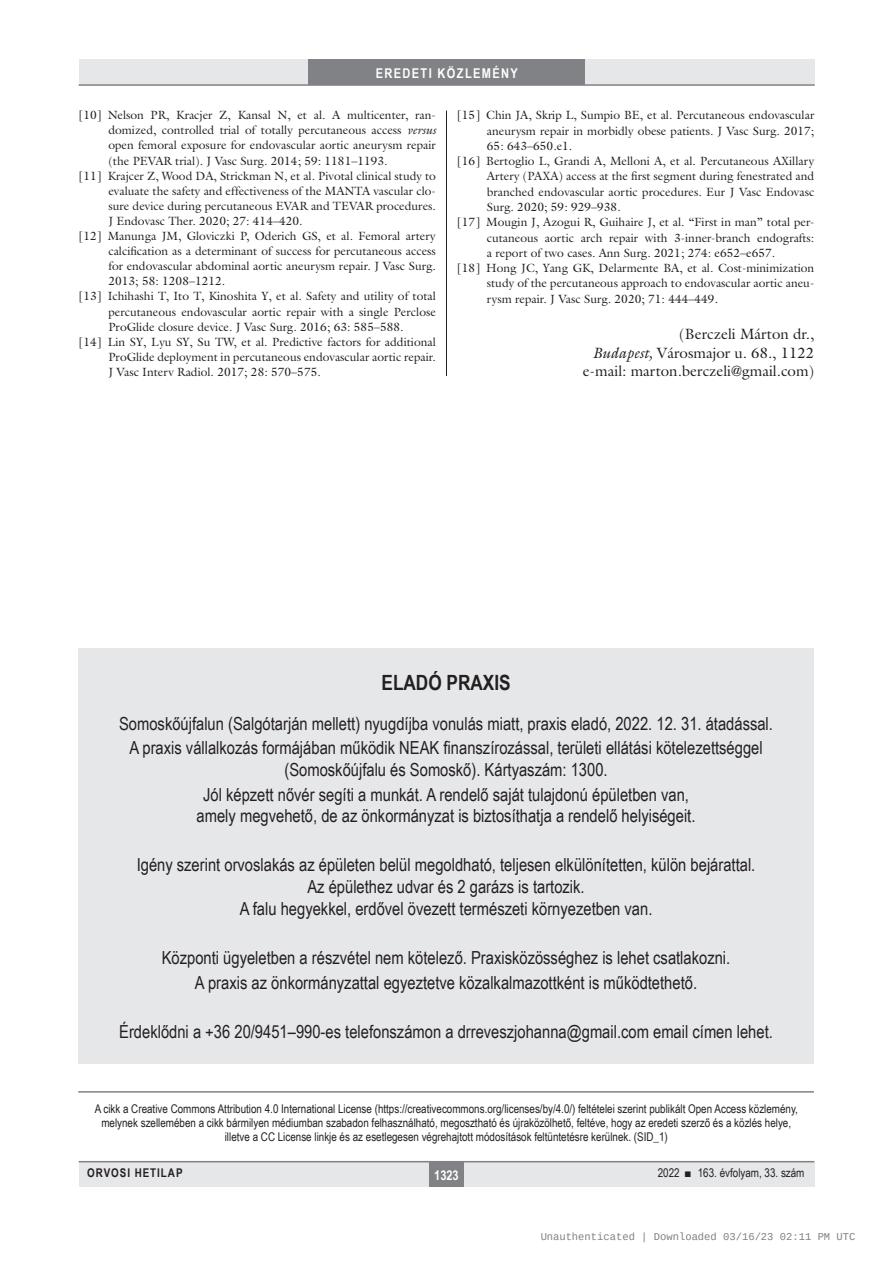
<style>
.page{position:relative;width:893px;height:1263px;background:#fff}
.page>*{position:absolute;margin:0;border:0;box-sizing:border-box;transform-origin:0 0}
.Rendezvenyek{font:700 21px "Arial Narrow";color:#231f20}
.roviditesek_cim{font:18px/21.6px "Arial Narrow";color:#231f20;text-align:center}
.irodalom_szerzo{font:15px "Galliard Reg";color:#231f20}
.t1{font:700 13.5px "Arial Narrow";letter-spacing:.1em;color:#fff}
.t2{font:12px/15.1px "Galliard Reg";color:#231f20;text-align:justify}
.roviditesek_cim-2{font:12px/14.4px "Arial Narrow";color:#231f20;text-align:center}
.t3{font:700 12px "Arial Narrow";letter-spacing:.08em;color:#231f20}
.t4{font:10.5px "Liberation Mono";color:rgb(0 0 0/.5)}
.s1{font-style:italic}
</style>
<div class="page">
<div style="left:79px;top:1161px;width:735px;height:25px;background:#e6e7e9"></div>
<div style="left:429px;top:1161px;width:34px;height:25px;background:#808285"></div>
<hr style="left:79px;top:1161px;width:735px;height:1px;background:#808285">
<div style="left:79px;top:60px;width:735px;height:25px;background:#e6e7e9"></div>
<div style="left:308px;top:60px;width:277px;height:25px;background:#808285"></div>
<hr style="left:79px;top:84px;width:736px;height:2px;background:#808285">
<hr style="left:446px;top:111px;width:1px;height:1026px;background:#231f20">
<hr style="left:78px;top:1091px;width:736px;height:1px;background:#808285">
<div style="left:78px;top:648px;width:736px;height:416px;background:#e6e7e9"></div>
<p class="t1" style="left:376px;top:63px;width:144px">EREDETI KÖZLEMÉNY</p>
<p class="t2" style="left:108px;top:107px;width:329px;text-indent:-30px">[10] Nelson PR, Kracjer Z, Kansal N, et al. A multicenter, ran&shy;domized, controlled trial of totally percutaneous access <span class="s1">versus </span>open femoral exposure for endovascular aortic aneurysm repair (the PEVAR trial). J Vasc Surg. 2014; 59: 1181–1193.</p>
<p class="t2" style="left:108px;top:168px;width:329px;text-indent:-30px">[11] Krajcer Z, Wood DA, Strickman N, et al. Pivotal clinical study to evaluate the safety and effectiveness of the MANTA vascular clo&shy;sure device during percutaneous EVAR and TEVAR procedures.<br>J Endovasc Ther. 2020; 27: 414–420.</p>
<p class="t2" style="left:108px;top:228px;width:329px;text-indent:-30px">[12] Manunga JM, Gloviczki P, Oderich GS, et al. Femoral artery calcification as a determinant of success for percutaneous access for endovascular abdominal aortic aneurysm repair. J Vasc Surg.<br>2013; 58: 1208–1212.</p>
<p class="t2" style="left:108px;top:289px;width:329px;text-indent:-30px">[13] Ichihashi T, Ito T, Kinoshita Y, et al. Safety and utility of total percutaneous endovascular aortic repair with a single Perclose ProGlide closure device. J Vasc Surg. 2016; 63: 585–588.</p>
<p class="t2" style="left:108px;top:334px;width:329px;text-indent:-30px">[14] Lin SY, Lyu SY, Su TW, et al. Predictive factors for additional ProGlide deployment in percutaneous endovascular aortic repair.<br>J Vasc Interv Radiol. 2017; 28: 570–575.</p>
<p class="t2" style="left:487px;top:107px;width:329px;text-indent:-30px">[15] Chin JA, Skrip L, Sumpio BE, et al. Percutaneous endovascular aneurysm repair in morbidly obese patients. J Vasc Surg. 2017; 65: 643–650.e1.</p>
<p class="t2" style="left:487px;top:153px;width:329px;text-indent:-30px">[16] Bertoglio L, Grandi A, Melloni A, et al. Percutaneous AXillary Artery (PAXA) access at the first segment during fenestrated and branched endovascular aortic procedures. Eur J Vasc Endovasc Surg. 2020; 59: 929–938.</p>
<p class="t2" style="left:487px;top:214px;width:329px;text-indent:-30px">[17] Mougin J, Azogui R, Guihaire J, et al. “First in man” total per&shy;cutaneous aortic arch repair with 3-inner-branch endografts: a report of two cases. Ann Surg. 2021; 274: e652–e657.</p>
<p class="t2" style="left:487px;top:260px;width:329px;text-indent:-30px">[18] Hong JC, Yang GK, Delarmente BA, et al. Cost-minimization study of the percutaneous approach to endovascular aortic aneu&shy;rysm repair. J Vasc Surg. 2020; 71: 444–449.</p>
<p class="irodalom_szerzo" style="left:679px;top:325px;width:137px">(Berczeli Márton dr.,</p>
<p class="irodalom_szerzo" style="left:592px;top:343px;width:223px"><span class="s1">Budapest,</span> Városmajor u. 68., 1122</p>
<p class="irodalom_szerzo" style="left:583px;top:361px;width:233px">e-mail: marton.berczeli@gmail.com)</p>
<p class="Rendezvenyek" style="left:381px;top:667px;width:131px">ELADÓ PRAXIS</p>
<p class="roviditesek_cim" style="left:119px;top:712px;width:655px">Somoskőújfalun (Salgótarján mellett) nyugdíjba vonulás miatt, praxis eladó, 2022. 12. 31. átadással.</p>
<p class="roviditesek_cim" style="left:129px;top:737px;width:635px">A praxis vállalkozás formájában működik NEAK finanszírozással, területi ellátási kötelezettséggel (Somoskőújfalu és Somoskő). Kártyaszám: 1300.</p>
<p class="roviditesek_cim" style="left:197px;top:783px;width:500px">Jól képzett nővér segíti a munkát. A rendelő saját tulajdonú épületben van, amely megvehető, de az önkormányzat is biztosíthatja a rendelő helyiségeit.</p>
<p class="roviditesek_cim" style="left:137px;top:854px;width:620px">Igény szerint orvoslakás az épületen belül megoldható, teljesen elkülönítetten, külön bejárattal.<br>Az épülethez udvar és 2 garázs is tartozik.<br>A falu hegyekkel, erdővel övezett természeti környezetben van.</p>
<p class="roviditesek_cim" style="left:162px;top:946px;width:570px">Központi ügyeletben a részvétel nem kötelező. Praxisközösséghez is lehet csatlakozni.</p>
<p class="roviditesek_cim" style="left:195px;top:971px;width:504px">A praxis az önkormányzattal egyeztetve közalkalmazottként is működtethető.</p>
<p class="roviditesek_cim" style="left:119px;top:1020px;width:655px">Érdeklődni a +36 20/9451–990-es telefonszámon a drreveszjohanna@gmail.com email címen lehet.</p>
<p class="roviditesek_cim-2" style="left:95px;top:1100px;width:705px">A cikk a Creative Commons Attribution 4.0 International License (https://creativecommons.org/licenses/by/4.0/) feltételei szerint publikált Open Access közlemény, melynek szellemében a cikk bármilyen médiumban szabadon felhasználható, megosztható és újraközölhető, feltéve, hogy az eredeti szerző és a közlés helye, illetve a CC License linkje és az esetlegesen végrehajtott módosítások feltüntetésre kerülnek. (SID_1)</p>
<p class="t3" style="left:87px;top:1164px;width:97px">ORVOSI HETILAP</p>
<p class="t1" style="left:434px;top:1165px;width:26px">1323</p>
<p class="roviditesek_cim-2" style="left:658px;top:1165px;width:148px">2022 ■ 163. évfolyam, 33. szám</p>
<p class="t4" style="left:540px;top:1232px;width:316px">Unauthenticated | Downloaded 03/16/23 02:11 PM UTC</p>
</div>
